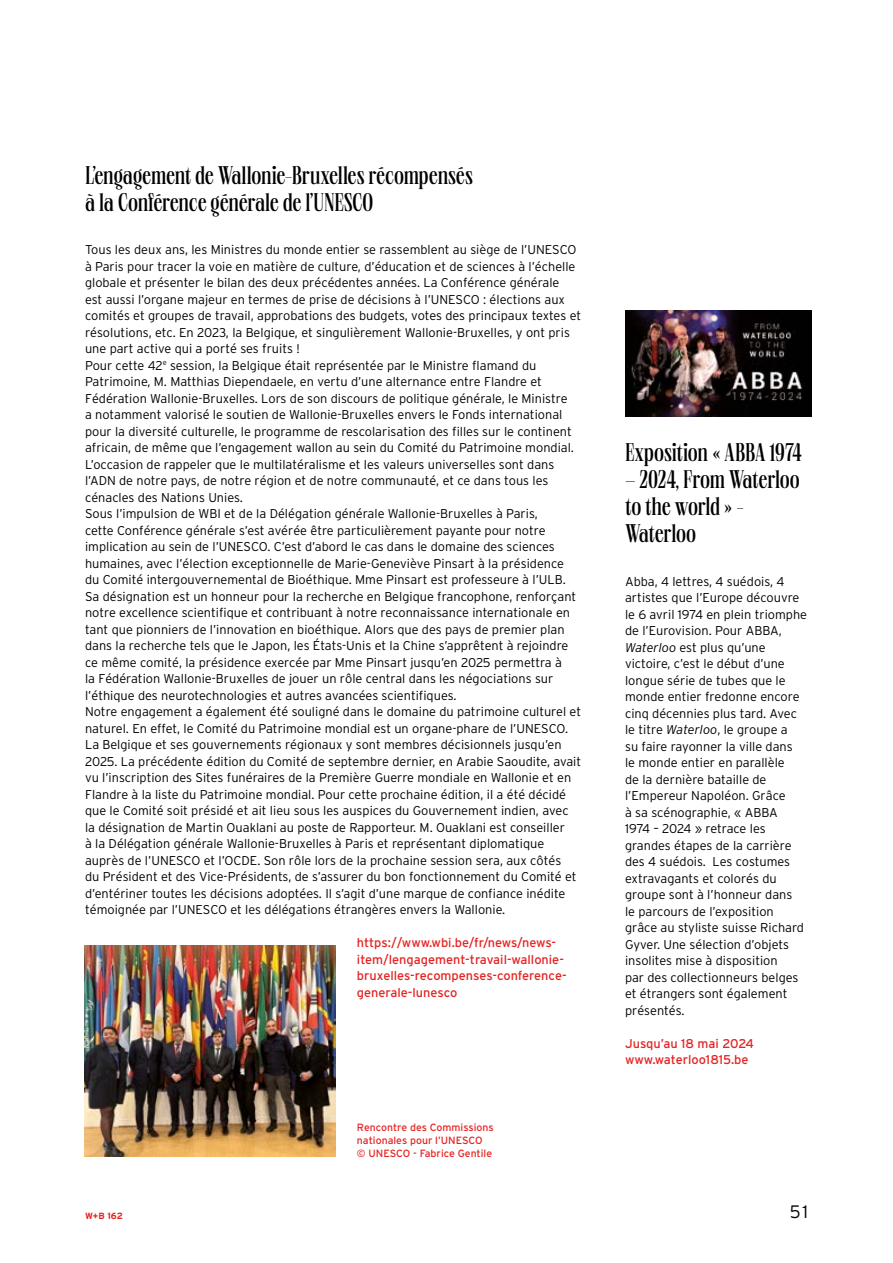
<style>
.page{position:relative;width:893px;height:1263px;background:#fff}
.page>*{position:absolute;margin:0;border:0;box-sizing:border-box;transform-origin:0 0}
.t1{font:condensed 25.5px/27px "PP Neue World";letter-spacing:-.01em;color:#000}
.t2{font:300 18px "Interstate";color:#000}
.t3{font:300 12.75px/16.5px "Interstate";color:#000}
.t4{font:12.75px/16.5px "Interstate";color:#e52322}
.t5{font:10.5px/12.6px "Interstate";color:#e52322}
.t6{font:700 9px "Interstate";color:#e52322}
.s1{font-style:italic}
</style>
<div class="page">
<img style="left:84px;top:945px;width:252px;height:212px">
<img style="left:625px;top:311px;width:187px;height:106px">
<h1 class="t1" style="left:85px;top:162px;width:390px">L’engagement de Wallonie-Bruxelles récompensés à la Conférence générale de l’UNESCO</h1>
<p class="t3" style="left:85px;top:241px;width:498px">Tous les deux ans, les Ministres du monde entier se rassemblent au siège de l’UNESCO à Paris pour tracer la voie en matière de culture, d’éducation et de sciences à l’échelle globale et présenter le bilan des deux précédentes années. La Conférence générale<br>est aussi l’organe majeur en termes de prise de décisions à l’UNESCO : élections aux comités et groupes de travail, approbations des budgets, votes des principaux textes et résolutions, etc. En 2023, la Belgique, et singulièrement Wallonie-Bruxelles, y ont pris une part active qui a porté ses fruits !<br>Pour cette 42<sup>e</sup> session, la Belgique était représentée par le Ministre flamand du Patrimoine, M. Matthias Diependaele, en vertu d’une alternance entre Flandre et Fédération Wallonie-Bruxelles. Lors de son discours de politique générale, le Ministre<br>a notamment valorisé le soutien de Wallonie-Bruxelles envers le Fonds international pour la diversité culturelle, le programme de rescolarisation des filles sur le continent africain, de même que l’engagement wallon au sein du Comité du Patrimoine mondial.<br>L’occasion de rappeler que le multilatéralisme et les valeurs universelles sont dans l’ADN de notre pays, de notre région et de notre communauté, et ce dans tous les cénacles des Nations Unies.<br>Sous l’impulsion de WBI et de la Délégation générale Wallonie-Bruxelles à Paris,<br>cette Conférence générale s’est avérée être particulièrement payante pour notre implication au sein de l’UNESCO. C’est d’abord le cas dans le domaine des sciences humaines, avec l’élection exceptionnelle de Marie-Geneviève Pinsart à la présidence du Comité intergouvernemental de Bioéthique. Mme Pinsart est professeure à l’ULB.<br>Sa désignation est un honneur pour la recherche en Belgique francophone, renforçant notre excellence scientifique et contribuant à notre reconnaissance internationale en tant que pionniers de l’innovation en bioéthique. Alors que des pays de premier plan dans la recherche tels que le Japon, les États-Unis et la Chine s’apprêtent à rejoindre ce même comité, la présidence exercée par Mme Pinsart jusqu’en 2025 permettra à<br>la Fédération Wallonie-Bruxelles de jouer un rôle central dans les négociations sur l’éthique des neurotechnologies et autres avancées scientifiques.<br>Notre engagement a également été souligné dans le domaine du patrimoine culturel et naturel. En effet, le Comité du Patrimoine mondial est un organe-phare de l’UNESCO.<br>La Belgique et ses gouvernements régionaux y sont membres décisionnels jusqu’en 2025. La précédente édition du Comité de septembre dernier, en Arabie Saoudite, avait vu l’inscription des Sites funéraires de la Première Guerre mondiale en Wallonie et en Flandre à la liste du Patrimoine mondial. Pour cette prochaine édition, il a été décidé que le Comité soit présidé et ait lieu sous les auspices du Gouvernement indien, avec la désignation de Martin Ouaklani au poste de Rapporteur. M. Ouaklani est conseiller<br>à la Délégation générale Wallonie-Bruxelles à Paris et représentant diplomatique auprès de l’UNESCO et l’OCDE. Son rôle lors de la prochaine session sera, aux côtés<br>du Président et des Vice-Présidents, de s’assurer du bon fonctionnement du Comité et d’entériner toutes les décisions adoptées. Il s’agit d’une marque de confiance inédite témoignée par l’UNESCO et les délégations étrangères envers la Wallonie.</p>
<p class="t4" style="left:357px;top:934px;width:211px">https://www.wbi.be/fr/news/news&shy;item/lengagement-travail-wallonie&shy;bruxelles-recompenses-conference&shy;generale-lunesco</p>
<p class="t5" style="left:357px;top:1121px;width:138px">Rencontre des Commissions nationales pour l’UNESCO © UNESCO - Fabrice Gentile</p>
<h1 class="t1" style="left:625px;top:440px;width:178px">Exposition « ABBA 1974</h1>
<h1 class="t1" style="left:625px;top:467px;width:176px">– 2024, From Waterloo to the world » -<br>Waterloo</h1>
<p class="t3" style="left:625px;top:573px;width:184px">Abba, 4 lettres, 4 suédois, 4 artistes que l’Europe découvre le 6 avril 1974 en plein triomphe de l’Eurovision. Pour ABBA,<br><span class="s1">Waterloo</span> est plus qu’une victoire, c’est le début d’une longue série de tubes que le monde entier fredonne encore cinq décennies plus tard. Avec le titre <span class="s1">Waterloo</span>, le groupe a<br>su faire rayonner la ville dans<br>le monde entier en parallèle<br>de la dernière bataille de l’Empereur Napoléon. Grâce<br>à sa scénographie, « ABBA<br>1974 – 2024 » retrace les grandes étapes de la carrière des 4 suédois. Les costumes extravagants et colorés du groupe sont à l’honneur dans<br>le parcours de l’exposition grâce au styliste suisse Richard<br>Gyver. Une sélection d’objets insolites mise à disposition<br>par des collectionneurs belges et étrangers sont également présentés.</p>
<p class="t4" style="left:625px;top:1035px;width:131px">Jusqu’au 18 mai 2024 www.waterloo1815.be</p>
<p class="t6" style="left:85px;top:1211px;width:39px">W+B 162</p>
<h2 class="t2" style="left:790px;top:1201px;width:20px">51</h2>
</div>
